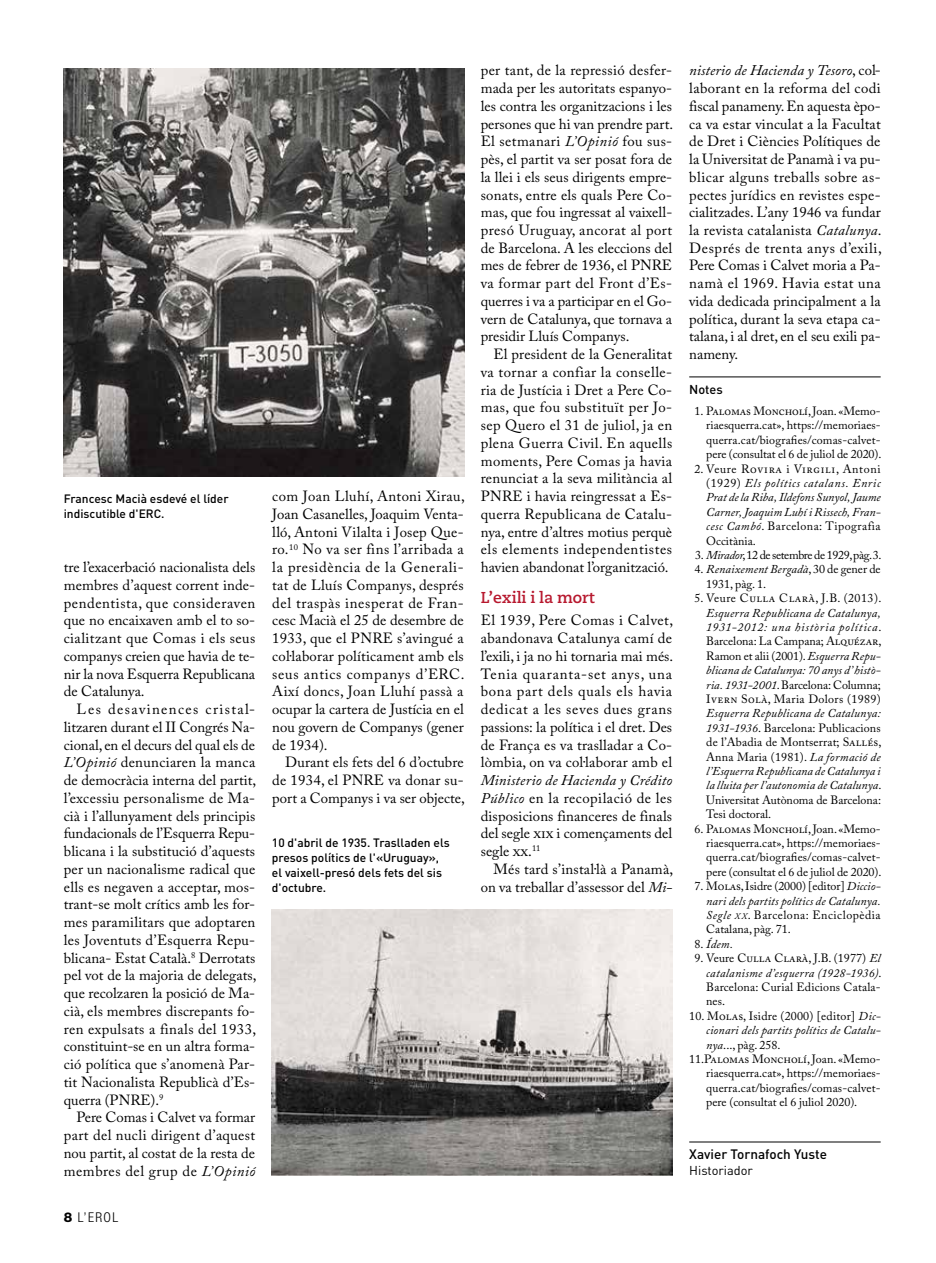
<style>
.page{position:relative;width:936px;height:1263px;background:#fff}
.page>*{position:absolute;margin:0;border:0;box-sizing:border-box;transform-origin:0 0}
.t1{font:700 15.75px "Caecilia";color:#b7182e}
.t2{font:14.7px/17.7px "Adobe Caslon Pro";letter-spacing:.01em;color:#000;text-align:justify}
.t3{font:500 13.5px "DIN";color:#000}
.t4{font:300 condensed 13.5px "Helvetica Neue LT Std";color:#000}
.t5{font:12.75px "DIN";color:#000}
.t6{font:500 12.75px "DIN";color:#000}
.t7{font:12px/14.4px "Adobe Caslon Pro";color:#000;text-align:justify}
.t8{font:italic 12px/14.4px "Adobe Caslon Pro";letter-spacing:.01em;color:#000;text-align:justify}
.t9{font:500 12px/15px "DIN";color:#000}
.t10{font:12px "Adobe Caslon Pro";letter-spacing:.04em;color:#000}
.s1{font-style:italic}
.s2{font-weight:800;font-stretch:normal}
.s3{font-style:normal}
.s4{font-style:italic;font-size:8.4px}
</style>
<div class="page">
<hr style="left:689px;top:377px;width:191px;height:1px;background:#000">
<hr style="left:689px;top:1142px;width:191px;height:1px;background:#000">
<img style="left:63px;top:69px;width:401px;height:407px">
<img style="left:272px;top:910px;width:400px;height:266px">
<p class="t9" style="left:64px;top:491px;width:166px">Francesc Macià esdevé el líder indiscutible d'ERC.</p>
<p class="t2" style="left:64px;top:558px;width:193px">tre l’exacerbació nacionalista dels membres d’aquest corrent inde&shy;pendentista, que consideraven que no encaixaven amb el to so&shy;cialitzant que Comas i els seus companys creien que havia de te&shy;nir la nova Esquerra Republicana de Catalunya.</p>
<p class="t2" style="left:64px;top:700px;width:194px;text-align:left;text-indent:13px">Les desavinences cristal· litzaren durant el II Congrés Na&shy;cional, en el decurs del qual els de<br><span class="s1">L’Opinió</span> denunciaren la manca de democràcia interna del partit, l’excessiu personalisme de Ma&shy;cià i l’allunyament dels principis fundacionals de l’Esquerra Repu&shy;blicana i la substitució d’aquests per un nacionalisme radical que ells es negaven a acceptar, mos&shy;trant-se molt crítics amb les for&shy;mes paramilitars que adoptaren les Joventuts d’Esquerra Repu&shy;blicana- Estat Català.<sup>8</sup> Derrotats pel vot de la majoria de delegats, que recolzaren la posició de Ma&shy;cià, els membres discrepants fo&shy;ren expulsats a finals del 1933, constituint-se en un altra forma&shy;ció política que s’anomenà Par&shy;tit Nacionalista Republicà d’Es&shy;querra (PNRE).<sup>9</sup></p>
<p class="t2" style="left:64px;top:1108px;width:193px;text-indent:13px">Pere Comas i Calvet va formar part del nucli dirigent d’aquest nou partit, al costat de la resta de membres del grup de <span class="s1">L’Opinió</span></p>
<p class="t4" style="left:64px;top:1209px;width:56px"><span class="s2">8</span> L’EROL</p>
<p class="t2" style="left:272px;top:487px;width:194px">com Joan Lluhí, Antoni Xirau, Joan Casanelles, Joaquim Venta&shy;lló, Antoni Vilalta i Josep Que&shy;ro.<sup>10</sup> No va ser fins l’arribada a la presidència de la Generali&shy;tat de Lluís Companys, després del traspàs inesperat de Fran&shy;cesc Macià el 25 de desembre de 1933, que el PNRE s’avingué a col·laborar políticament amb els seus antics companys d’ERC.<br>Així doncs, Joan Lluhí passà a ocupar la cartera de Justícia en el nou govern de Companys (gener de 1934).</p>
<p class="t2" style="left:272px;top:753px;width:194px;text-indent:13px">Durant els fets del 6 d’octubre de 1934, el PNRE va donar su&shy;port a Companys i va ser objecte,</p>
<p class="t9" style="left:272px;top:834px;width:179px">10 d'abril de 1935. Traslladen els presos polítics de l'«Uruguay», el vaixell-presó dels fets del sis d'octubre.</p>
<p class="t2" style="left:480px;top:61px;width:194px">per tant, de la repressió desfer&shy;mada per les autoritats espanyo&shy;les contra les organitzacions i les persones que hi van prendre part.<br>El setmanari <span class="s1">L’Opinió</span> fou sus&shy;pès, el partit va ser posat fora de la llei i els seus dirigents empre&shy;sonats, entre els quals Pere Co&shy;mas, que fou ingressat al vaixell&shy;presó Uruguay, ancorat al port de Barcelona. A les eleccions del mes de febrer de 1936, el PNRE va formar part del Front d’Es&shy;querres i va a participar en el Go&shy;vern de Catalunya, que tornava a presidir Lluís Companys.</p>
<p class="t2" style="left:480px;top:345px;width:193px;text-indent:13px">El president de la Generalitat va tornar a confiar la conselle&shy;ria de Justícia i Dret a Pere Co&shy;mas, que fou substituït per Jo&shy;sep Quero el 31 de juliol, ja en plena Guerra Civil. En aquells moments, Pere Comas ja havia renunciat a la seva militància al PNRE i havia reingressat a Es&shy;querra Republicana de Catalu&shy;nya, entre d’altres motius perquè els elements independentistes havien abandonat l’organització.</p>
<p class="t1" style="left:480px;top:588px;width:115px">L’exili i la mort</p>
<p class="t2" style="left:480px;top:611px;width:194px">El 1939, Pere Comas i Calvet, abandonava Catalunya camí de l’exili, i ja no hi tornaria mai més.<br>Tenia quaranta-set anys, una bona part dels quals els havia dedicat a les seves dues grans passions: la política i el dret. Des de França es va traslladar a Co&shy;lòmbia, on va col·laborar amb el</p>
<p class="t2" style="left:480px;top:771px;width:193px"><span class="s1">Ministerio de Hacienda y Crédito Público</span> en la recopilació de les disposicions financeres de finals del segle xix i començaments del segle xx.<sup>11</sup></p>
<p class="t2" style="left:480px;top:860px;width:194px;text-align:right">Més tard s’instal·là a Panamà, on va treballar d’assessor del <span class="s1">Mi-</span></p>
<p class="t2" style="left:689px;top:61px;width:194px;text-align:left"><span class="s1">nisterio de Hacienda y Tesoro</span>, col· laborant en la reforma del codi fiscal panameny. En aquesta èpo&shy;ca va estar vinculat a la Facultat de Dret i Ciències Polítiques de la Universitat de Panamà i va pu&shy;blicar alguns treballs sobre as&shy;pectes jurídics en revistes espe&shy;cialitzades. L’any 1946 va fundar la revista catalanista <span class="s1">Catalunya</span>.<br>Després de trenta anys d’exili,<br>Pere Comas i Calvet moria a Pa&shy;namà el 1969. Havia estat una vida dedicada principalment a la política, durant la seva etapa ca&shy;talana, i al dret, en el seu exili pa&shy;nameny.</p>
<p class="t6" style="left:689px;top:381px;width:35px">Notes</p>
<p class="t7" style="left:706px;top:404px;width:177px;text-indent:-12px">1. Palomas Moncholí, Joan. «Memo&shy;riaesquerra.cat», https://memoriaes&shy;querra.cat/biografies/comas-calvet&shy;pere (consultat el 6 de juliol de 2020).</p>
<p class="t8" style="left:706px;top:461px;width:176px;text-indent:-12px"><span class="s3">2. Veure Rovira i Virgili, Antoni (1929)</span> Els polítics catalans. Enric Prat de la Riba, Ildefons Sunyol, Jaume Carner, Joaquim Luhí i Rissech, Fran&shy;cesc Cambó<span class="s3">. Barcelona: Tipografia Occitània.</span></p>
<p class="t7" style="left:695px;top:548px;width:188px">3. <span class="s1">Mirador</span>, 12 de setembre de 1929, pàg. 3.</p>
<p class="t7" style="left:706px;top:562px;width:176px;text-indent:-12px">4. <span class="s1">Renaixement Bergadà</span>, 30 de gener de<br>1931, pàg. 1.</p>
<p class="t10" style="left:694px;top:591px;width:188px">5. Veure Culla Clarà, J.B. (2013).</p>
<p class="t8" style="left:706px;top:605px;width:177px">Esquerra Republicana de Catalunya, 1931-2012: una història política<span class="s3">.<br>Barcelona: La Campana; Alquézar, Ramon et alii (2001).</span> Esquerra Repu&shy;blicana de Catalunya: 70 anys d’histò&shy;ria. 1931-2001<span class="s3">. Barcelona: Columna; Ivern Solà, Maria Dolors (1989)</span></p>
<p class="t8" style="left:706px;top:706px;width:177px">Esquerra Republicana de Catalunya:<br>1931-1936<span class="s3">. Barcelona: Publicacions de l’Abadia de Montserrat; Sallés, Anna Maria (1981).</span> La formació de l’Esquerra Republicana de Catalunya i la lluita per l’autonomia de Catalunya<span class="s3">.<br>Universitat Autònoma de Barcelona:<br>Tesi doctoral.</span></p>
<p class="t7" style="left:706px;top:821px;width:177px;text-indent:-12px">6. Palomas Moncholí, Joan. «Memo&shy;riaesquerra.cat», https://memoriaes&shy;querra.cat/biografies/comas-calvet&shy;pere (consultat el 6 de juliol de 2020).</p>
<p class="t7" style="left:706px;top:879px;width:176px;text-indent:-12px">7. Molas, Isidre (2000) [editor] <span class="s1">Diccio&shy;nari dels partits polítics de Catalunya.<br>Segle</span> <span class="s4">xx</span>. Barcelona: Enciclopèdia Catalana, pàg. 71.</p>
<p class="t8" style="left:694px;top:936px;width:40px"><span class="s3">8.</span> Ídem.</p>
<p class="t7" style="left:706px;top:951px;width:177px;text-indent:-12px">9. Veure Culla Clarà, J.B. (1977) <span class="s1">El catalanisme d’esquerra (1928-1936)</span>.<br>Barcelona: Curial Edicions Catala&shy;nes.</p>
<p class="t7" style="left:689px;top:1008px;width:193px">10. Molas, Isidre (2000) [editor] <span class="s1">Dic-</span></p>
<p class="t8" style="left:706px;top:1023px;width:176px">cionari dels partits polítics de Catalu-</p>
<p class="t7" style="left:706px;top:1037px;width:76px"><span class="s1">nya</span>..., pàg. 258.</p>
<p class="t7" style="left:689px;top:1052px;width:193px">11.Palomas Moncholí, Joan. «Memo-</p>
<p class="t7" style="left:706px;top:1066px;width:176px">riaesquerra.cat», https://memoriaes-</p>
<p class="t7" style="left:706px;top:1080px;width:176px">querra.cat/biografies/comas-calvet-</p>
<p class="t7" style="left:706px;top:1095px;width:153px">pere (consultat el 6 juliol 2020).</p>
<p class="t3" style="left:689px;top:1145px;width:139px">Xavier Tornafoch Yuste</p>
<p class="t5" style="left:689px;top:1163px;width:65px">Historiador</p>
</div>
